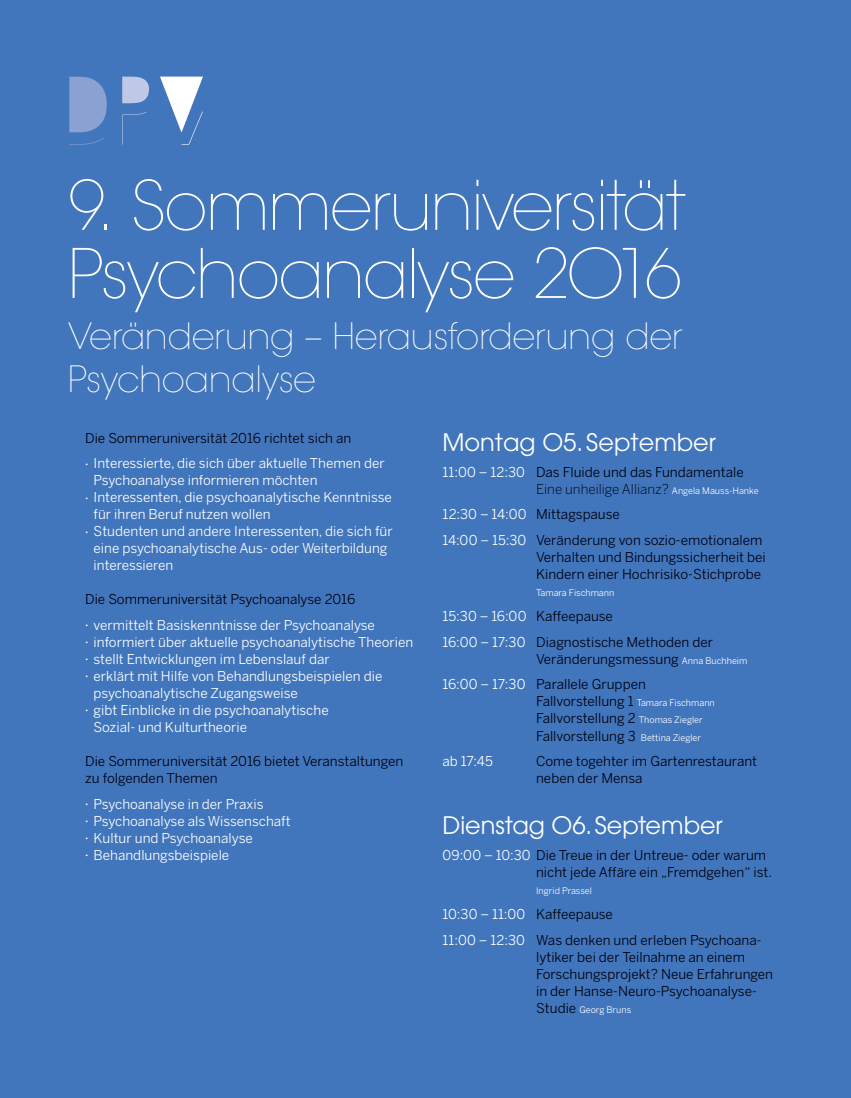
<style>
.page{position:relative;width:851px;height:1098px;background:#fff}
.page>*{position:absolute;margin:0;border:0;box-sizing:border-box;transform-origin:0 0}
.t1{font:200 67.5px/68.1px "ITC Avant Garde Pro";letter-spacing:-.03em;color:#fff}
.t2{font:200 36px/42.5px "ITC Avant Garde Pro";letter-spacing:-.01em;color:#fff}
.t3{font:24px "ITC Avant Garde Pro";color:#fff}
.t4{font:13.5px/17px "Benton Sans";color:#00000e}
.t5{font:13.5px/17px "Benton Sans";color:#fff}
.t6{font:9px "Benton Sans";color:#fff}
.s1{color:#fff}
.s2{font-weight:300}
.s3{font-size:9px;color:#fff}
.s4{font-size:13.5px;color:#00000e}
.s5{font-weight:300;font-size:7.5px}
</style>
<div class="page">
<div style="left:0;top:0;width:850px;height:1097px;background:#4276bc"></div>
<svg style="left:69px;top:77px;width:38px;height:55px;background:#809bce"></svg>
<svg style="left:69px;top:138px;width:35px;height:7px"></svg>
<svg style="left:122px;top:77px;width:27px;height:26px"></svg>
<svg style="left:122px;top:112px;width:24px;height:33px"></svg>
<svg style="left:160px;top:77px;width:43px;height:68px"></svg>
<h1 class="t1" style="left:68px;top:171px;width:619px">9. Sommeruniversität<br>Psychoanalyse 2O16</h1>
<h2 class="t2" style="left:68px;top:314px;width:616px">Veränderung – Herausforderung der<br>Psychoanalyse</h2>
<h3 class="t3" style="left:442px;top:427px;width:275px">Montag 05. September</h3>
<p class="t4" style="left:536px;top:463px;width:224px;text-indent:-94px"><span class="s1">11:00 – 12:30</span> Das Fluide und das Fundamentale<br><span class="s2">Eine unheilige Allianz?</span> <span class="s3">Angela Mauss-Hanke</span></p>
<p class="t4" style="left:442px;top:501px;width:321px;line-height:25.5px"><span class="s1">12:30 – 14:00</span> Mittagspause<br><span class="s1">14:00 – 15:30</span> Veränderung von sozio-emotionalem</p>
<p class="t4" style="left:536px;top:548px;width:231px">Verhalten und Bindungssicherheit bei<br>Kindern einer Hochrisiko-Stichprobe</p>
<p class="t6" style="left:536px;top:587px;width:80px">Tamara Fischmann</p>
<p class="t4" style="left:442px;top:603px;width:272px;line-height:25.5px"><span class="s1">15:30 – 16:00</span> Kaffeepause<br><span class="s1">16:00 – 17:30</span> Diagnostische Methoden der</p>
<p class="t4" style="left:442px;top:646px;width:306px;line-height:25.5px;text-indent:94px">Veränderungsmessung <span class="s3">Anna Buchheim<br></span><span class="s1">16:00 – 17:30</span> Parallele Gruppen</p>
<p class="t4" style="left:536px;top:692px;width:180px">Fallvorstellung 1 <span class="s3">Tamara Fischmann<br></span>Fallvorstellung 2 <span class="s3">Thomas Ziegler<br></span>Fallvorstellung 3 <span class="s3">Bettina Ziegler</span></p>
<p class="t5" style="left:442px;top:752px;width:52px">ab 17:45</p>
<p class="t4" style="left:536px;top:752px;width:222px">Come togehter im Gartenrestaurant neben der Mensa</p>
<h3 class="t3" style="left:442px;top:810px;width:282px">Dienstag O6.September</h3>
<p class="t4" style="left:536px;top:845px;width:237px;text-indent:-94px"><span class="s1">09:00 – 10:30</span> Die Treue in der Untreue- oder warum nicht jede Affäre ein „Fremdgehen“ ist.</p>
<p class="t6" style="left:536px;top:884px;width:57px">Ingrid Prassel</p>
<p class="t4" style="left:442px;top:901px;width:319px;line-height:25.5px"><span class="s1">10:30 – 11:00</span> Kaffeepause<br><span class="s1">11:00 – 12:30</span> Was denken und erleben Psychoana-</p>
<p class="t4" style="left:536px;top:947px;width:238px">lytiker bei der Teilnahme an einem<br>Forschungsprojekt? Neue Erfahrungen in der Hanse-Neuro-Psychoanalyse-</p>
<p class="t6" style="left:536px;top:1003px;width:97px"><span class="s4">Studie</span> Georg Bruns</p>
<p class="t4" style="left:85px;top:429px;width:268px">Die Sommeruniversität 2016 richtet sich an</p>
<p class="t5" style="left:94px;top:454px;width:292px;text-indent:-9px"><span class="s5">•</span> Interessierte, die sich über aktuelle Themen der<br>Psychoanalyse informieren möchten</p>
<p class="t5" style="left:94px;top:488px;width:300px;text-indent:-9px"><span class="s5">•</span> Interessenten, die psychoanalytische Kenntnisse für ihren Beruf nutzen wollen</p>
<p class="t5" style="left:94px;top:522px;width:300px;text-indent:-9px"><span class="s5">•</span> Studenten und andere Interessenten, die sich für eine psychoanalytische Aus- oder Weiterbildung interessieren</p>
<p class="t4" style="left:85px;top:590px;width:271px">Die Sommeruniversität Psychoanalyse 2016</p>
<p class="t5" style="left:85px;top:616px;width:291px"><span class="s5">•</span> vermittelt Basiskenntnisse der Psychoanalyse</p>
<p class="t5" style="left:85px;top:633px;width:330px"><span class="s5">•</span> informiert über aktuelle psychoanalytische Theorien</p>
<p class="t5" style="left:85px;top:650px;width:246px"><span class="s5">•</span> stellt Entwicklungen im Lebenslauf dar</p>
<p class="t5" style="left:94px;top:667px;width:290px;text-indent:-9px"><span class="s5">•</span> erklärt mit Hilfe von Behandlungsbeispielen die psychoanalytische Zugangsweise</p>
<p class="t5" style="left:94px;top:701px;width:236px;text-indent:-9px"><span class="s5">•</span> gibt Einblicke in die psychoanalytische<br>Sozial- und Kulturtheorie</p>
<p class="t4" style="left:85px;top:752px;width:319px">Die Sommeruniversität 2016 bietet Veranstaltungen zu folgenden Themen</p>
<p class="t5" style="left:85px;top:794px;width:180px"><span class="s5">•</span> Psychoanalyse in der Praxis</p>
<p class="t5" style="left:85px;top:811px;width:207px"><span class="s5">•</span> Psychoanalyse als Wissenschaft</p>
<p class="t5" style="left:85px;top:828px;width:169px"><span class="s5">•</span> Kultur und Psychoanalyse</p>
<p class="t5" style="left:85px;top:845px;width:146px"><span class="s5">•</span> Behandlungsbeispiele</p>
</div>
